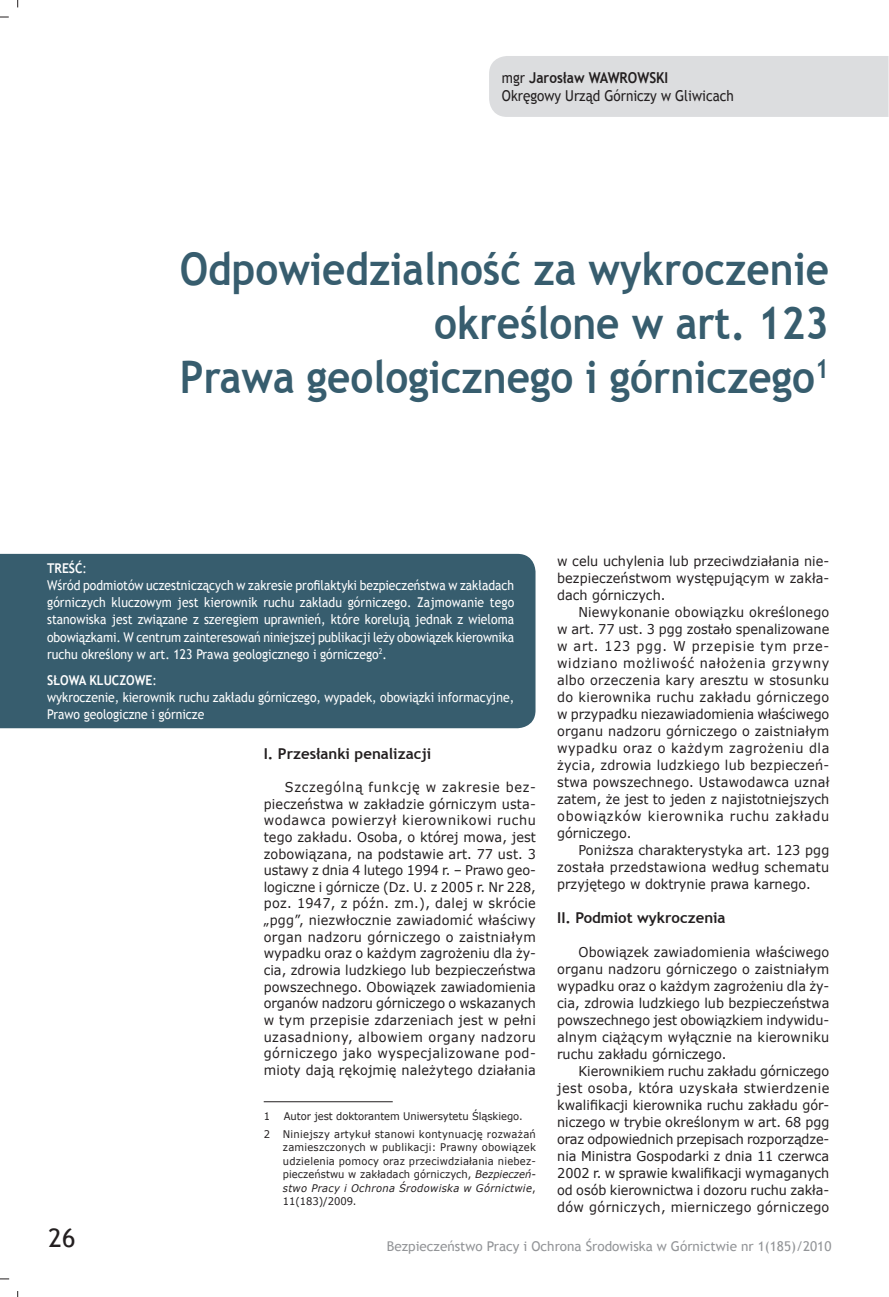
<style>
.page{position:relative;width:889px;height:1297px;background:#fff}
.page>*{position:absolute;margin:0;border:0;box-sizing:border-box;transform-origin:0 0}
.t1{font:700 45px/54px "Trebuchet MS";color:#375d6e;text-align:right;scale:.9 1}
.t2{font:25.5px "Trebuchet MS";color:#231f20}
.t3{font:15px/18px "Trebuchet MS";color:#231f20;scale:.9 1}
.t4{font:700 15px "Trebuchet MS";color:#231f20}
.t5{font:13.5px/17px "Verdana";letter-spacing:.015em;color:#231f20;text-align:justify;scale:.95 1}
.t6{font:13.5px/17.2px "Trebuchet MS";color:#fff;scale:.9 1}
.t7{font:13.5px "Trebuchet MS";color:#939598}
.t8{font:700 13.5px "Trebuchet MS";color:#fff;scale:.9 1}
.t9{font:10.5px/13.5px "Verdana";letter-spacing:.005em;color:#231f20;scale:.95 1}
.s1{font-weight:700}
.s2{font-style:italic}
</style>
<div class="page">
<div style="left:0;top:554px;width:535px;height:174px;background:#375d6e"></div>
<div style="left:489px;top:56px;width:400px;height:61px;background:#dcdddf"></div>
<hr style="left:264px;top:1101px;width:129px;height:1px;background:#231f20">
<p class="t3" style="left:502px;top:69px;width:259px">mgr <span class="s1">Jarosław WAWROWSKI<br></span>Okręgowy Urząd Górniczy w Gliwicach</p>
<h1 class="t1" style="left:180px;top:242px;width:723px">Odpowiedzialność za wykroczenie określone w art. 123<br>Prawa geologicznego i górniczego<sup>1</sup></h1>
<p class="t6" style="left:47px;top:559px;width:520px"><span class="s1">TREŚĆ</span>:<br>Wśród podmiotów uczestniczących w zakresie profilaktyki bezpieczeństwa w zakładach górniczych kluczowym jest kierownik ruchu zakładu górniczego. Zajmowanie tego stanowiska jest związane z szeregiem uprawnień, które korelują jednak z wieloma obowiązkami. W centrum zainteresowań niniejszej publikacji leży obowiązek kierownika ruchu określony w art. 123 Prawa geologicznego i górniczego<sup>2</sup>.</p>
<p class="t8" style="left:47px;top:671px;width:18px">Słowa</p>
<p class="t8" style="left:89px;top:671px;width:52px">klu czowe</p>
<p class="t6" style="left:47px;top:671px;width:520px;text-indent:105px">:<br>wykroczenie, kierownik ruchu zakładu górniczego, wypadek, obowiązki informacyjne,<br>Prawo geologiczne i górnicze</p>
<p class="t4" style="left:264px;top:744px;width:169px">I. Przesłanki penalizacji</p>
<p class="t5" style="left:264px;top:779px;width:288px;text-indent:21px">Szczególną funkcję w zakresie bez&shy;pieczeństwa w zakładzie górniczym usta&shy;wodawca powierzył kierownikowi ruchu tego zakładu. Osoba, o której mowa, jest zobowiązana, na podstawie art. 77 ust. 3 ustawy z dnia 4 lutego 1994 r. – Prawo geo&shy;logiczne i górnicze (Dz. U. z 2005 r. Nr 228, poz. 1947, z późn. zm.), dalej w skrócie „pgg”, niezwłocznie zawiadomić właściwy organ nadzoru górniczego o zaistniałym wypadku oraz o każdym zagrożeniu dla ży&shy;cia, zdrowia ludzkiego lub bezpieczeństwa powszechnego. Obowiązek zawiadomienia organów nadzoru górniczego o wskazanych w tym przepisie zdarzeniach jest w pełni uzasadniony, albowiem organy nadzoru górniczego jako wyspecjalizowane pod&shy;mioty dają rękojmię należytego działania</p>
<p class="t9" style="left:264px;top:1107px;width:288px;line-height:17.7px;text-indent:20px">Autor jest doktorantem Uniwersytetu Śląskiego.<br>2 Niniejszy artykuł stanowi kontynuację rozważań</p>
<p class="t9" style="left:283px;top:1141px;width:268px;text-align:justify">zamieszczonych w publikacji: Prawny obowiązek udzielenia pomocy oraz przeciwdziałania niebez&shy;pieczeństwu w zakładach górniczych, <span class="s2">Bezpieczeń&shy;stwo Pracy i Ochrona Środowiska w Górnictwie</span>, 11(183)/2009.</p>
<p class="t9" style="left:264px;top:1110px;width:8px">1</p>
<p class="t5" style="left:557px;top:553px;width:288px">w celu uchylenia lub przeciwdziałania nie&shy;bezpieczeństwom występującym w zakła&shy;dach górniczych.</p>
<p class="t5" style="left:557px;top:604px;width:288px;text-indent:21px">Niewykonanie obowiązku określonego w art. 77 ust. 3 pgg zostało spenalizowane w art. 123 pgg. W przepisie tym prze&shy;widziano możliwość nałożenia grzywny albo orzeczenia kary aresztu w stosunku do kierownika ruchu zakładu górniczego w przypadku niezawiadomienia właściwego organu nadzoru górniczego o zaistniałym wypadku oraz o każdym zagrożeniu dla życia, zdrowia ludzkiego lub bezpieczeń&shy;stwa powszechnego. Ustawodawca uznał zatem, że jest to jeden z najistotniejszych obowiązków kierownika ruchu zakładu górniczego.</p>
<p class="t5" style="left:557px;top:842px;width:288px;text-indent:21px">Poniższa charakterystyka art. 123 pgg została przedstawiona według schematu przyjętego w doktrynie prawa karnego.</p>
<p class="t4" style="left:557px;top:908px;width:170px">II. Podmiot wykroczenia</p>
<p class="t5" style="left:557px;top:944px;width:288px;text-indent:21px">Obowiązek zawiadomienia właściwego organu nadzoru górniczego o zaistniałym wypadku oraz o każdym zagrożeniu dla ży&shy;cia, zdrowia ludzkiego lub bezpieczeństwa powszechnego jest obowiązkiem indywidu&shy;alnym ciążącym wyłącznie na kierowniku ruchu zakładu górniczego.</p>
<p class="t5" style="left:557px;top:1063px;width:288px;text-indent:21px">Kierownikiem ruchu zakładu górniczego jest osoba, która uzyskała stwierdzenie kwalifikacji kierownika ruchu zakładu gór&shy;niczego w trybie określonym w art. 68 pgg oraz odpowiednich przepisach rozporządze&shy;nia Ministra Gospodarki z dnia 11 czerwca 2002 r. w sprawie kwalifikacji wymaganych od osób kierownictwa i dozoru ruchu zakła&shy;dów górniczych, mierniczego górniczego</p>
<h2 class="t2" style="left:49px;top:1223px;width:28px">26</h2>
<p class="t7" style="left:387px;top:1238px;width:446px">Bezpieczeństwo Pracy i Ochrona Środowiska w Górnictwie nr 1(185)/2010</p>
</div>
